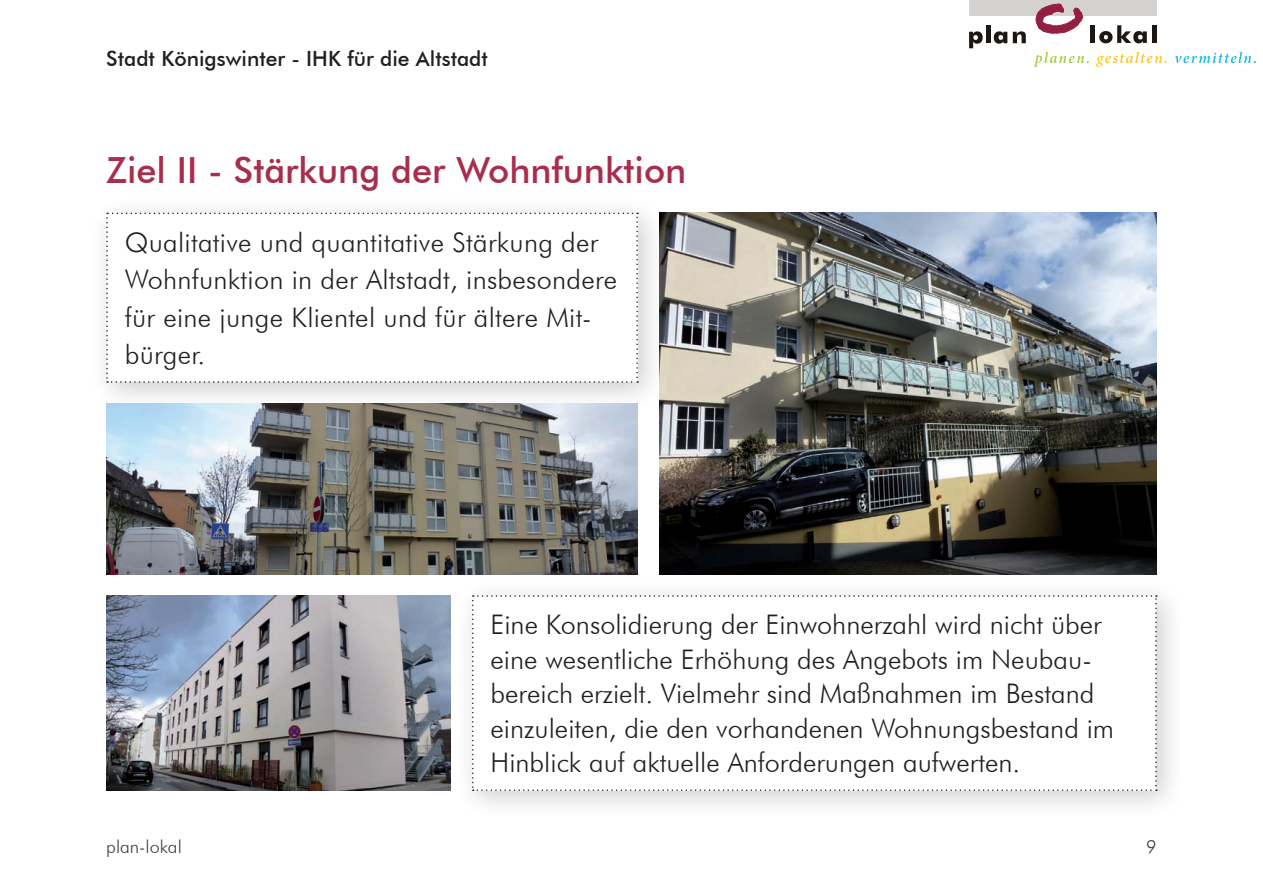
<style>
.page{position:relative;width:1263px;height:893px;background:#fff}
.page>*{position:absolute;margin:0;border:0;box-sizing:border-box;transform-origin:0 0}
.t1{font:500 36px "Futura BT";color:#a72e4d}
.t2{font:300 27px/34.5px "Futura BT";color:#231f20}
.t3{font:500 21px "Futura BT";color:#231f20}
.t4{font:300 18px "Futura BT";color:#3e3e3f}
</style>
<div class="page">
<div style="left:969px;top:0;width:188px;height:16px;background:#d4d3d2"></div>
<hr style="left:986px;top:26px;width:4px;height:17px;background:#1c1713">
<svg style="left:1013px;top:31px;width:13px;height:12px"></svg>
<svg style="left:969px;top:31px;width:14px;height:17px"></svg>
<svg style="left:994px;top:31px;width:13px;height:13px"></svg>
<svg style="left:1035px;top:3px;width:48px;height:31px"></svg>
<hr style="left:1091px;top:25px;width:4px;height:18px;background:#1c1713">
<hr style="left:1153px;top:25px;width:4px;height:18px;background:#1c1713">
<svg style="left:1099px;top:25px;width:48px;height:18px"></svg>
<svg style="left:1175px;top:52px;width:81px;height:11px"></svg>
<svg style="left:1096px;top:52px;width:71px;height:15px"></svg>
<svg style="left:1033px;top:52px;width:56px;height:15px"></svg>
<div style="left:453px;top:576px;width:731px;height:243px;background:#231f20;opacity:.22"></div>
<svg style="left:472px;top:595px;width:685px;height:196px"></svg>
<div style="left:87px;top:194px;width:579px;height:216px;background:#231f20;opacity:.22"></div>
<svg style="left:106px;top:213px;width:532px;height:170px"></svg>
<img style="left:106px;top:595px;width:345px;height:196px">
<img style="left:106px;top:404px;width:532px;height:170px">
<img style="left:659px;top:213px;width:498px;height:361px">
<p class="t3" style="left:106px;top:45px;width:383px">Stadt Königswinter - IHK für die Altstadt</p>
<h1 class="t1" style="left:106px;top:149px;width:581px">Ziel II - Stärkung der Wohnfunktion</h1>
<p class="t2" style="left:125px;top:223px;width:494px;line-height:37.5px">Qualitative und quantitative Stärkung der Wohnfunktion in der Altstadt, insbesondere für eine junge Klientel und für ältere Mit&shy;bürger.</p>
<p class="t2" style="left:490px;top:607px;width:625px">Eine Konsolidierung der Einwohnerzahl wird nicht über eine wesentliche Erhöhung des Angebots im Neubau&shy;bereich erzielt. Vielmehr sind Maßnahmen im Bestand einzuleiten, die den vorhandenen Wohnungsbestand im Hinblick auf aktuelle Anforderungen aufwerten.</p>
<p class="t4" style="left:106px;top:835px;width:77px">plan-lokal</p>
<p class="t4" style="left:1146px;top:835px;width:12px">9</p>
</div>
